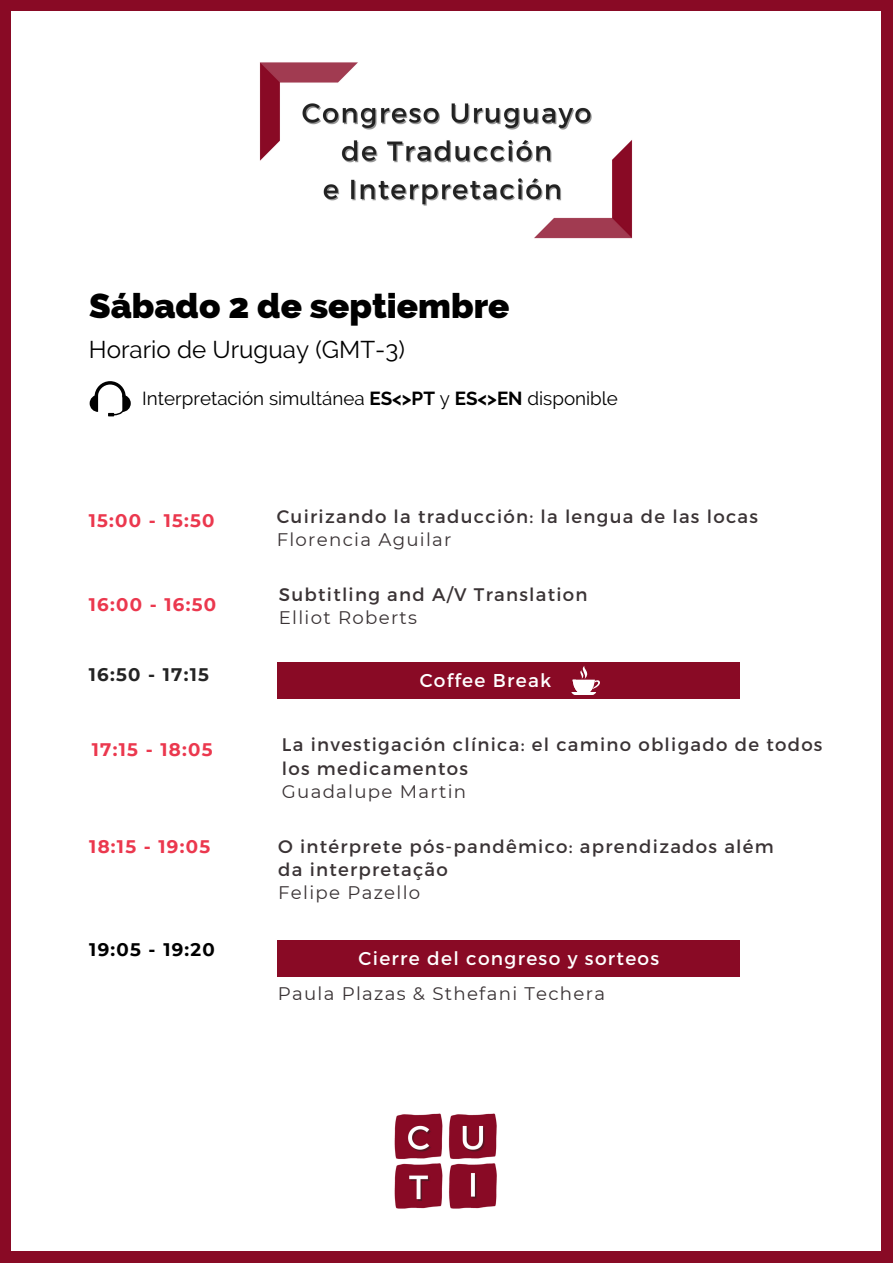
<style>
.page{position:relative;width:893px;height:1264px;background:#fff}
.page>*{position:absolute;margin:0;border:0;box-sizing:border-box;transform-origin:0 0}
.t1{font:800 34.95px "Raleway";color:#000}
.t2{font:24.15px "Raleway";color:#000}
.t3{font:18.75px "Raleway";color:#000}
.t4{font:18.6px "Montserrat";letter-spacing:.07em;color:#fff}
.t5{font:18.15px/23.5px "Montserrat";letter-spacing:.07em;color:#3a3335}
.t6{font:700 18.15px "Montserrat";letter-spacing:.07em;color:#eb384e}
.t7{font:700 18.15px "Montserrat";letter-spacing:.07em;color:#000}
.t8{font:700 18.15px "Montserrat";letter-spacing:.07em;color:#242424}
.s1{font-weight:700}
</style>
<div class="page">
<div style="left:0;top:0;width:892px;height:1262px;background:#890a25"></div>
<div style="left:11px;top:11px;width:869px;height:1239px;background:#fff"></div>
<img style="left:259px;top:62px;width:374px;height:177px">
<div style="left:278px;top:940px;width:462px;height:37px;background:#890a25"></div>
<div style="left:278px;top:661px;width:462px;height:37px;background:#890a25"></div>
<svg style="left:571px;top:666px;width:29px;height:29px"></svg>
<img style="left:394px;top:1113px;width:103px;height:96px">
<svg style="left:90px;top:381px;width:41px;height:35px"></svg>
<p class="t1" style="left:89px;top:285px;width:422px">Sábado 2 de septiembre</p>
<p class="t2" style="left:89px;top:335px;width:317px">Horario de Uruguay (GMT-3)</p>
<p class="t3" style="left:142px;top:387px;width:477px">Interpretación simultánea <span class="s1">ES&lt;&gt;PT</span> y <span class="s1">ES&lt;&gt;EN</span> disponible</p>
<p class="t6" style="left:89px;top:509px;width:127px">15:00 - 15:50</p>
<p class="t5" style="left:277px;top:504px;width:483px">Cuirizando la traducción: la lengua de las locas</p>
<p class="t5" style="left:277px;top:527px;width:176px">Florencia Aguilar</p>
<p class="t6" style="left:89px;top:593px;width:129px">16:00 - 16:50</p>
<p class="t5" style="left:279px;top:582px;width:310px">Subtitling and A/V Translation</p>
<p class="t5" style="left:279px;top:605px;width:140px">Elliot Roberts</p>
<p class="t8" style="left:89px;top:663px;width:122px">16:50 - 17:15</p>
<p class="t4" style="left:419px;top:667px;width:133px">Coffee Break</p>
<p class="t6" style="left:92px;top:738px;width:122px">17:15 - 18:05</p>
<p class="t5" style="left:282px;top:732px;width:542px">La investigación clínica: el camino obligado de todos los medicamentos</p>
<p class="t5" style="left:282px;top:779px;width:186px">Guadalupe Martin</p>
<p class="t6" style="left:89px;top:835px;width:122px">18:15 - 19:05</p>
<p class="t5" style="left:278px;top:833px;width:497px">O intérprete pós-pandêmico: aprendizados além da interpretação</p>
<p class="t5" style="left:278px;top:880px;width:143px">Felipe Pazello</p>
<p class="t7" style="left:89px;top:938px;width:127px">19:05 - 19:20</p>
<p class="t4" style="left:358px;top:946px;width:302px">Cierre del congreso y sorteos</p>
<p class="t5" style="left:278px;top:981px;width:329px">Paula Plazas &amp; Sthefani Techera</p>
</div>
